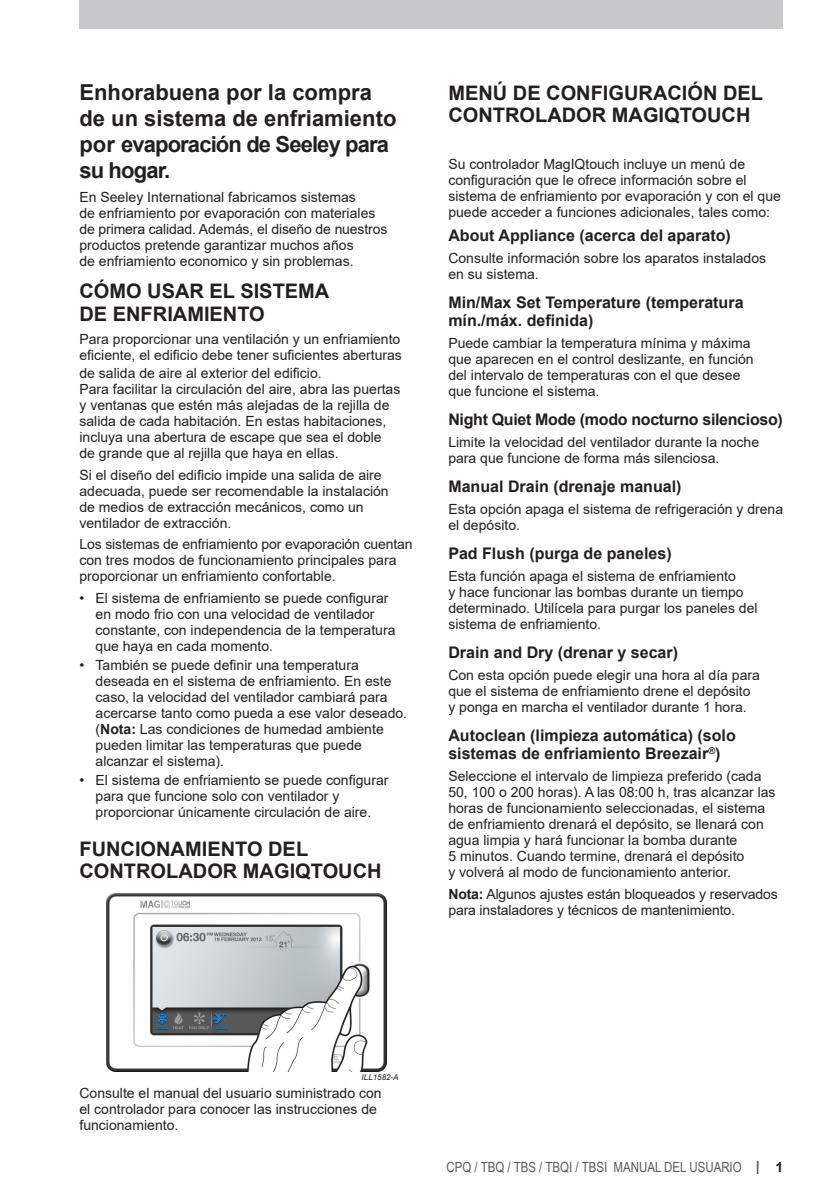
<style>
.page{position:relative;width:840px;height:1191px;background:#fff}
.page>*{position:absolute;margin:0;border:0;box-sizing:border-box;transform-origin:0 0}
.HELLO{font:700 22px/26px "Arial";color:#231f20}
.Page_heading{font:700 20px/22px "Arial";color:#231f20}
.SUBHEAD{font:700 16px/18px "Arial";color:#231f20}
.SUBHEAD-2{font:700 16px "Arial";letter-spacing:-.02em;color:#231f20}
.Body{font:700 16px "Arial";color:#231f20}
.Body-2{font:14px/16px "Arial";color:#231f20}
.Body_last{font:14px/16px "Arial";color:#231f20}
.t1{font:14px "Arial Narrow";color:#57585a}
.Illustration_nr{font:italic 8px "Arial";color:#231f20}
.s1{font-weight:700}
.s2{font-family:"Arial";font-weight:700}
.s3{font-family:"Arial";font-weight:700;color:#231f20}
</style>
<div class="page">
<div style="left:79px;top:0;width:703px;height:28px;background:#c7c8ca"></div>
<img style="left:107px;top:893px;width:279px;height:178px">
<p class="HELLO" style="left:79px;top:79px;width:318px">Enhorabuena por la compra de un sistema de enfriamiento por evaporación de Seeley para su hogar.</p>
<p class="Body-2" style="left:79px;top:189px;width:309px">En Seeley International fabricamos sistemas<br>de enfriamiento por evaporación con materiales de primera calidad. Además, el diseño de nuestros productos pretende garantizar muchos años<br>de enfriamiento economico y sin problemas.</p>
<p class="Page_heading" style="left:79px;top:280px;width:251px;line-height:23.2px">CÓMO USAR EL SISTEMA<br>DE ENFRIAMIENTO</p>
<p class="Body-2" style="left:79px;top:331px;width:324px">Para proporcionar una ventilación y un enfriamiento eficiente, el edificio debe tener suficientes aberturas</p>
<p class="Body-2" style="left:79px;top:365px;width:243px">de salida de aire al exterior del edificio.</p>
<p class="Body-2" style="left:79px;top:381px;width:322px">Para facilitar la circulación del aire, abra las puertas y ventanas que estén más alejadas de la rejilla de salida de cada habitación. En estas habitaciones, incluya una abertura de escape que sea el doble de grande que al rejilla que haya en ellas.</p>
<p class="Body-2" style="left:79px;top:466px;width:310px">Si el diseño del edificio impide una salida de aire adecuada, puede ser recomendable la instalación de medios de extracción mecánicos, como un ventilador de extracción.</p>
<p class="Body_last" style="left:79px;top:536px;width:334px">Los sistemas de enfriamiento por evaporación cuentan con tres modos de funcionamiento principales para proporcionar un enfriamiento confortable.</p>
<p class="Body-2" style="left:95px;top:590px;width:301px;text-indent:-16px">• El sistema de enfriamiento se puede configurar en modo frio con una velocidad de ventilador constante, con independencia de la temperatura que haya en cada momento.</p>
<p class="Body-2" style="left:95px;top:657px;width:313px;text-indent:-16px">• También se puede definir una temperatura deseada en el sistema de enfriamiento. En este caso, la velocidad del ventilador cambiará para acercarse tanto como pueda a ese valor deseado. (<span class="s1">Nota:</span> Las condiciones de humedad ambiente pueden limitar las temperaturas que puede alcanzar el sistema).</p>
<p class="Body-2" style="left:95px;top:771px;width:294px;text-indent:-16px">• El sistema de enfriamiento se puede configurar para que funcione solo con ventilador y proporcionar únicamente circulación de aire.</p>
<p class="Page_heading" style="left:79px;top:838px;width:303px">FUNCIONAMIENTO DEL<br>CONTROLADOR MAGIQTOUCH</p>
<p class="Page_heading" style="left:448px;top:82px;width:316px">MENÚ DE CONFIGURACIÓN DEL<br>CONTROLADOR MAGIQTOUCH</p>
<p class="Body-2" style="left:448px;top:156px;width:334px">Su controlador MagIQtouch incluye un menú de configuración que le ofrece información sobre el sistema de enfriamiento por evaporación y con el que puede acceder a funciones adicionales, tales como:</p>
<p class="SUBHEAD" style="left:448px;top:227px;width:284px">About Appliance (acerca del aparato)</p>
<p class="Body-2" style="left:448px;top:250px;width:319px">Consulte información sobre los aparatos instalados en su sistema.</p>
<p class="SUBHEAD" style="left:448px;top:294px;width:296px">Min/Max Set Temperature (temperatura mín./máx. definida)</p>
<p class="Body-2" style="left:448px;top:335px;width:307px">Puede cambiar la temperatura mínima y máxima que aparecen en el control deslizante, en función del intervalo de temperaturas con el que desee que funcione el sistema.</p>
<p class="SUBHEAD-2" style="left:448px;top:408px;width:336px">Night Quiet Mode (modo nocturno silencioso)</p>
<p class="Body-2" style="left:448px;top:434px;width:312px">Limite la velocidad del ventilador durante la noche para que funcione de forma más silenciosa.</p>
<p class="SUBHEAD" style="left:448px;top:478px;width:234px">Manual Drain (drenaje manual)</p>
<p class="Body-2" style="left:448px;top:501px;width:336px">Esta opción apaga el sistema de refrigeración y drena el depósito.</p>
<p class="SUBHEAD" style="left:448px;top:545px;width:225px">Pad Flush (purga de paneles)</p>
<p class="Body-2" style="left:448px;top:568px;width:310px">Esta función apaga el sistema de enfriamiento<br>y hace funcionar las bombas durante un tiempo determinado. Utilícela para purgar los paneles del sistema de enfriamiento.</p>
<p class="Body" style="left:448px;top:641px;width:231px">Drain and Dry (drenar y secar)</p>
<p class="Body-2" style="left:448px;top:667px;width:313px">Con esta opción puede elegir una hora al día para que el sistema de enfriamiento drene el depósito y ponga en marcha el ventilador durante 1 hora.</p>
<p class="SUBHEAD" style="left:448px;top:727px;width:289px">Autoclean (limpieza automática) (solo sistemas de enfriamiento Breezair<sup>®</sup>)</p>
<p class="Body-2" style="left:448px;top:768px;width:328px">Seleccione el intervalo de limpieza preferido (cada 50, 100 o 200 horas). A las 08:00 h, tras alcanzar las horas de funcionamiento seleccionadas, el sistema de enfriamiento drenará el depósito, se llenará con agua limpia y hará funcionar la bomba durante<br>5 minutos. Cuando termine, drenará el depósito<br>y volverá al modo de funcionamiento anterior.</p>
<p class="Body-2" style="left:448px;top:885px;width:331px"><span class="s1">Nota:</span> Algunos ajustes están bloqueados y reservados para instaladores y técnicos de mantenimiento.</p>
<p class="Illustration_nr" style="left:361px;top:1072px;width:38px">ILL1582-A</p>
<p class="Body-2" style="left:79px;top:1085px;width:303px">Consulte el manual del usuario suministrado con el controlador para conocer las instrucciones de funcionamiento.</p>
<p class="t1" style="left:446px;top:1156px;width:338px">CPQ / TBQ / TBS / TBQI / TBSI MANUAL DEL USUARIO <span class="s2">|</span> <span class="s3">1</span></p>
</div>
